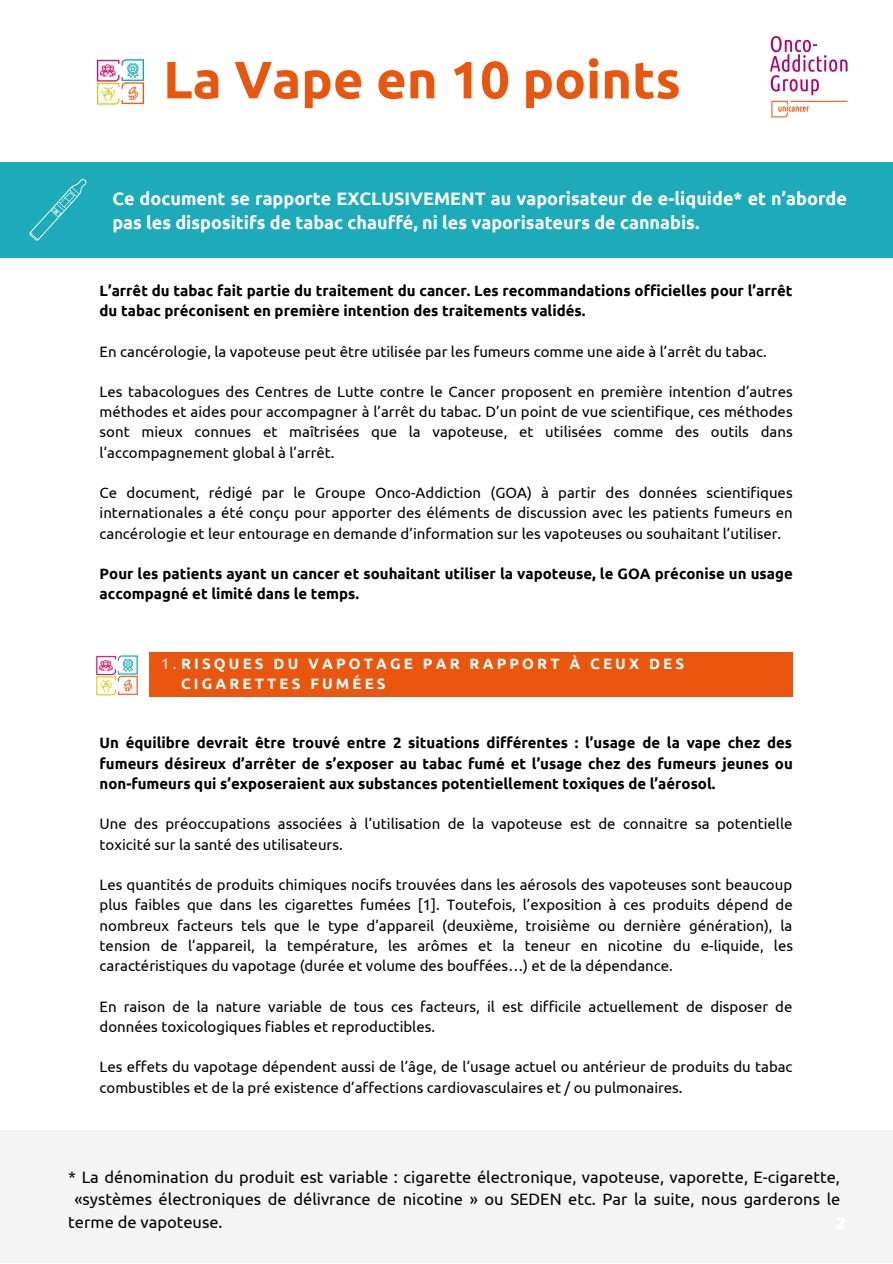
<style>
.page{position:relative;width:893px;height:1264px;background:#fff}
.page>*{position:absolute;margin:0;border:0;box-sizing:border-box;transform-origin:0 0}
.t1{font:700 52.5px "Ubuntu";color:#ea560d}
.t2{font:700 18px/24.8px "Ubuntu";color:#fff}
.t3{font:16.5px "Ubuntu";color:#000}
.t4{font:15px/20.2px "Ubuntu";color:#000;text-align:justify}
.t5{font:700 15px/20.2px "Ubuntu";color:#000}
.t6{font:700 15px/20.2px "Ubuntu";letter-spacing:.21em;color:#fff}
.s1{font-weight:400}
</style>
<div class="page">
<div style="left:0;top:1130px;width:892px;height:132px;background:#f4f4f4"></div>
<div style="left:149px;top:652px;width:643px;height:45px;background:#ea560d"></div>
<img style="left:96px;top:655px;width:42px;height:41px">
<div style="left:0;top:162px;width:892px;height:96px;background:#1dabba"></div>
<img style="left:770px;top:36px;width:78px;height:82px">
<svg style="left:29px;top:179px;width:58px;height:62px"></svg>
<img style="left:96px;top:59px;width:49px;height:46px">
<h1 class="t1" style="left:163px;top:49px;width:519px">La Vape en 10 points</h1>
<p class="t2" style="left:112px;top:185px;width:736px">Ce document se rapporte EXCLUSIVEMENT au vaporisateur de e-liquide* et n’aborde pas les dispositifs de tabac chauffé, ni les vaporisateurs de cannabis.</p>
<p class="t5" style="left:100px;top:280px;width:694px">L’arrêt du tabac fait partie du traitement du cancer. Les recommandations officielles pour l’arrêt du tabac préconisent en première intention des traitements validés.</p>
<p class="t4" style="left:100px;top:341px;width:668px">En cancérologie, la vapoteuse peut être utilisée par les fumeurs comme une aide à l’arrêt du tabac.</p>
<p class="t4" style="left:100px;top:381px;width:694px">Les tabacologues des Centres de Lutte contre le Cancer proposent en première intention d’autres méthodes et aides pour accompagner à l’arrêt du tabac. D’un point de vue scientifique, ces méthodes sont mieux connues et maîtrisées que la vapoteuse, et utilisées comme des outils dans l’accompagnement global à l’arrêt.</p>
<p class="t4" style="left:100px;top:482px;width:694px">Ce document, rédigé par le Groupe Onco-Addiction (GOA) à partir des données scientifiques internationales a été conçu pour apporter des éléments de discussion avec les patients fumeurs en cancérologie et leur entourage en demande d’information sur les vapoteuses ou souhaitant l’utiliser.</p>
<p class="t5" style="left:100px;top:563px;width:694px">Pour les patients ayant un cancer et souhaitant utiliser la vapoteuse, le GOA préconise un usage accompagné et limité dans le temps.</p>
<p class="t6" style="left:181px;top:653px;width:504px;text-indent:-20px"><span class="s1">1.</span>RISQUES DU VAPOTAGE PAR RAPPORT À CEUX DES<br>CIGARETTES FUMÉES</p>
<p class="t5" style="left:100px;top:732px;width:694px;text-align:justify">Un équilibre devrait être trouvé entre 2 situations différentes : l’usage de la vape chez des fumeurs désireux d’arrêter de s’exposer au tabac fumé et l’usage chez des fumeurs jeunes ou non-fumeurs qui s’exposeraient aux substances potentiellement toxiques de l’aérosol.</p>
<p class="t4" style="left:100px;top:813px;width:694px">Une des préoccupations associées à l’utilisation de la vapoteuse est de connaitre sa potentielle toxicité sur la santé des utilisateurs.</p>
<p class="t4" style="left:100px;top:874px;width:695px">Les quantités de produits chimiques nocifs trouvées dans les aérosols des vapoteuses sont beaucoup plus faibles que dans les cigarettes fumées [1]. Toutefois, l’exposition à ces produits dépend de nombreux facteurs tels que le type d’appareil (deuxième, troisième ou dernière génération), la tension de l’appareil, la température, les arômes et la teneur en nicotine du e-liquide, les caractéristiques du vapotage (durée et volume des bouffées…) et de la dépendance.</p>
<p class="t4" style="left:100px;top:995px;width:694px">En raison de la nature variable de tous ces facteurs, il est difficile actuellement de disposer de données toxicologiques fiables et reproductibles.</p>
<p class="t4" style="left:100px;top:1056px;width:694px">Les effets du vapotage dépendent aussi de l’âge, de l’usage actuel ou antérieur de produits du tabac combustibles et de la pré existence d’affections cardiovasculaires et / ou pulmonaires.</p>
<p class="t3" style="left:68px;top:1167px;width:773px">* La dénomination du produit est variable : cigarette électronique, vapoteuse, vaporette, E-cigarette,</p>
<p class="t3" style="left:74px;top:1189px;width:767px">«systèmes électroniques de délivrance de nicotine » ou SEDEN etc. Par la suite, nous garderons le</p>
<p class="t3" style="left:68px;top:1212px;width:156px">terme de vapoteuse.</p>
</div>
